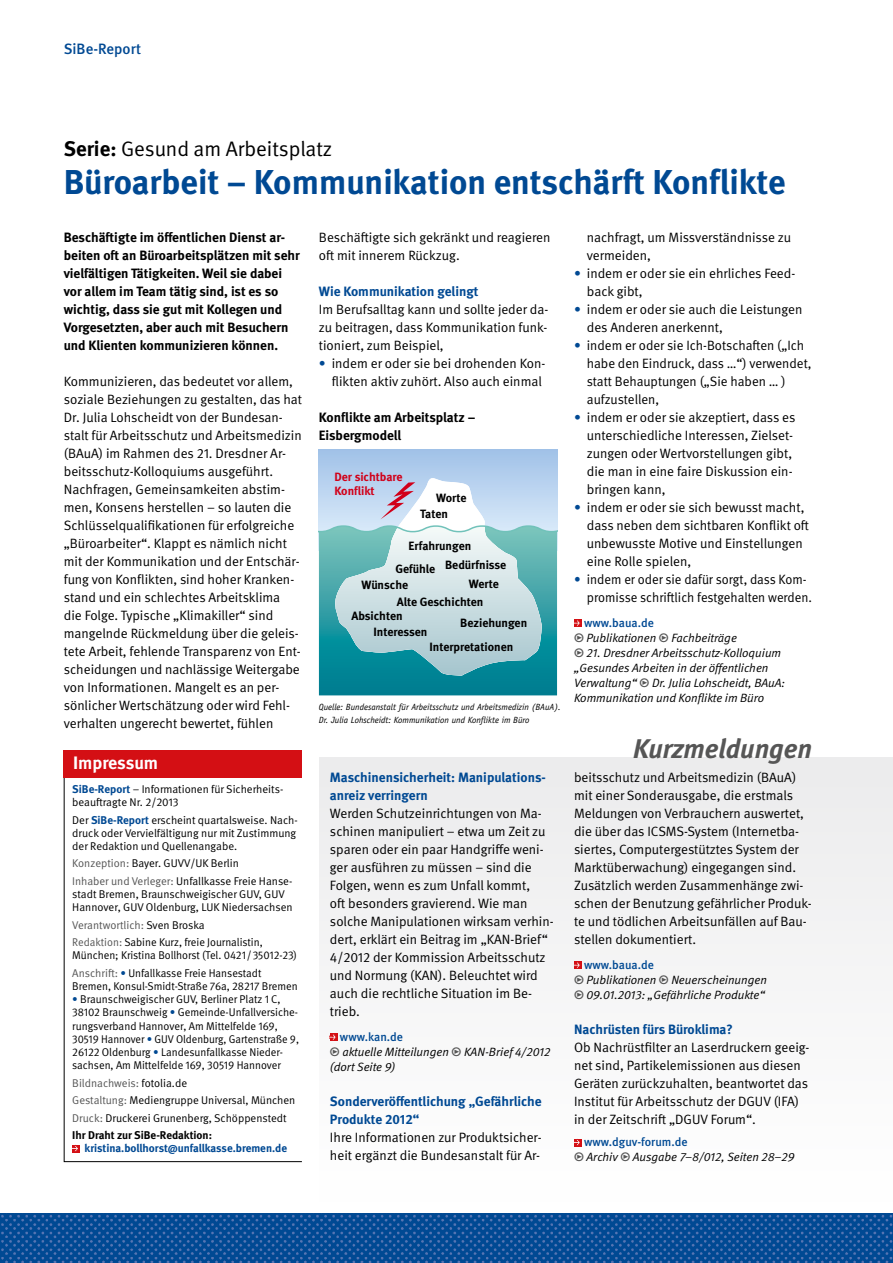
<style>
.page{position:relative;width:893px;height:1263px;background:#fff}
.page>*{position:absolute;margin:0;border:0;box-sizing:border-box;transform-origin:0 0}
.t1{font:700 34.5px "DGUV Meta";color:#004993}
.t2{font:italic 700 27px "DGUV Meta";color:#565656}
.t3{font:21px "DGUV Meta";color:#000}
.t4{font:700 18px "DGUV Meta";letter-spacing:-.005em;color:#fff}
.t5{font:500 15px "DGUV Meta";color:#004993}
.t6{font:13.5px/18px "DGUV Meta";color:#000}
.t7{font:700 13.5px/18px "DGUV Meta";color:#000}
.t8{font:700 13.5px/18px "DGUV Meta";color:#004993}
.t9{font:13.5px/18px "DGUV Meta";color:#000;scale:.96 1}
.t10{font:italic 12px/15px "DGUV Meta";color:#000}
.t11{font:700 12px/18.6px "DGUV Meta";color:#000}
.t12{font:500 12px "DGUV Meta";color:#004993}
.t13{font:700 12px/14.4px "DGUV Meta";color:#d10019}
.t14{font:11.25px/13.2px "DGUV Meta";color:#000}
.t15{font:700 11.25px "DGUV Meta";letter-spacing:-.005em;color:#004993}
.t16{font:italic 9px/13.5px "Officina Sans";color:#000}
.s1{font-weight:700}
.s2{color:#004993}
.s3{font-weight:500;font-style:normal;color:#565656}
.s4{font-weight:700;color:#004993}
.s5{color:#565656}
</style>
<div class="page">
<svg style="left:63px;top:776px;width:239px;height:386px"></svg>
<div style="left:64px;top:750px;width:238px;height:27px;background:#d40f14"></div>
<div style="left:72px;top:1145px;width:8px;height:7px;background:#d40f14"></div>
<svg style="left:72px;top:1146px;width:6px;height:6px"></svg>
<img style="left:0;top:1214px;width:893px;height:49px">
<div style="left:319px;top:757px;width:574px;height:445px;background:#f5f5f5"></div>
<svg style="left:574px;top:961px;width:7px;height:8px"></svg>
<svg style="left:574px;top:1139px;width:7px;height:7px"></svg>
<svg style="left:330px;top:1033px;width:7px;height:8px"></svg>
<div style="left:319px;top:449px;width:238px;height:102px;background:#aac8eb"></div>
<svg style="left:319px;top:478px;width:238px;height:217px;background:#95c7cf"></svg>
<svg style="left:574px;top:619px;width:7px;height:8px"></svg>
<p class="t5" style="left:64px;top:40px;width:79px">SiBe-Report</p>
<h3 class="t3" style="left:64px;top:137px;width:270px"><span class="s1">Serie:</span> Gesund am Arbeitsplatz</h3>
<h1 class="t1" style="left:64px;top:161px;width:723px">Büroarbeit – Kommunikation entschärft Konflikte</h1>
<p class="t7" style="left:64px;top:228px;width:238px">Beschäftigte im öffentlichen Dienst ar&shy;beiten oft an Büroarbeitsplätzen mit sehr vielfältigen Tätigkeiten. Weil sie dabei vor allem im Team tätig sind, ist es so wichtig, dass sie gut mit Kollegen und Vorgesetzten, aber auch mit Besuchern und Klienten kommunizieren können.</p>
<p class="t6" style="left:64px;top:372px;width:240px">Kommunizieren, das bedeutet vor allem, soziale Beziehungen zu gestalten, das hat Dr. Julia Lohscheidt von der Bundesan&shy;stalt für Arbeitsschutz und Arbeitsmedizin (BAuA) im Rahmen des 21. Dresdner Ar&shy;beitsschutz-Kolloquiums ausgeführt.<br>Nachfragen, Gemeinsamkeiten abstim&shy;men, Konsens herstellen – so lauten die Schlüsselqualifikationen für erfolgreiche „Büroarbeiter“. Klappt es nämlich nicht mit der Kommunikation und der Entschär&shy;fung von Konflikten, sind hoher Kranken&shy;stand und ein schlechtes Arbeitsklima<br>die Folge. Typische „Klimakiller“ sind mangelnde Rückmeldung über die geleis&shy;tete Arbeit, fehlende Transparenz von Ent&shy;scheidungen und nachlässige Weitergabe von Informationen. Mangelt es an per&shy;sönlicher Wertschätzung oder wird Fehl&shy;verhalten ungerecht bewertet, fühlen</p>
<p class="t6" style="left:587px;top:228px;width:206px">nachfragt, um Missverständnisse zu vermeiden,</p>
<p class="t6" style="left:587px;top:264px;width:210px;text-indent:-13px"><span class="s2">•</span> indem er oder sie ein ehrliches Feed&shy;back gibt,</p>
<p class="t6" style="left:587px;top:300px;width:217px;text-indent:-13px"><span class="s2">•</span> indem er oder sie auch die Leistungen des Anderen anerkennt,</p>
<p class="t6" style="left:587px;top:336px;width:226px;text-indent:-13px"><span class="s2">•</span> indem er oder sie Ich-Botschaften („Ich habe den Eindruck, dass …“) verwendet, statt Behauptungen („Sie haben … ) aufzustellen,</p>
<p class="t6" style="left:587px;top:408px;width:210px;text-indent:-13px"><span class="s2">•</span> indem er oder sie akzeptiert, dass es unterschiedliche Interessen, Zielset&shy;zungen oder Wertvorstellungen gibt, die man in eine faire Diskussion ein&shy;bringen kann,</p>
<p class="t6" style="left:587px;top:498px;width:224px;text-indent:-13px"><span class="s2">•</span> indem er oder sie sich bewusst macht, dass neben dem sichtbaren Konflikt oft unbewusste Motive und Einstellungen eine Rolle spielen,</p>
<p class="t9" style="left:587px;top:570px;width:236px;text-indent:-13px"><span class="s2">•</span> indem er oder sie dafür sorgt, dass Kom&shy;promisse schriftlich festgehalten werden.</p>
<p class="t12" style="left:584px;top:616px;width:71px">www.baua.de</p>
<p class="t10" style="left:574px;top:630px;width:164px"><span class="s3">•</span> Publikationen <span class="s3">•</span> Fachbeiträge</p>
<p class="t10" style="left:574px;top:645px;width:212px"><span class="s3">•</span> 21. Dresdner Arbeitsschutz-Kolloquium „Gesundes Arbeiten in der öffentlichen Verwaltung“ <span class="s3">•</span> Dr. Julia Lohscheidt, BAuA:<br>Kommunikation und Konflikte im Büro</p>
<p class="t6" style="left:319px;top:228px;width:233px">Beschäftigte sich gekränkt und reagieren oft mit innerem Rückzug.</p>
<p class="t8" style="left:319px;top:282px;width:161px">Wie Kommunikation gelingt</p>
<p class="t6" style="left:319px;top:300px;width:231px">Im Berufsalltag kann und sollte jeder da&shy;zu beitragen, dass Kommunikation funk&shy;tioniert, zum Beispiel,</p>
<p class="t6" style="left:319px;top:354px;width:228px;text-align:right"><span class="s2">•</span> indem er oder sie bei drohenden Kon&shy;flikten aktiv zuhört. Also auch einmal</p>
<p class="t7" style="left:319px;top:408px;width:158px">Konflikte am Arbeitsplatz –<br>Eisbergmodell</p>
<p class="t13" style="left:334px;top:469px;width:70px">Der sichtbare<br>Konflikt</p>
<p class="t11" style="left:436px;top:489px;width:32px">Worte</p>
<p class="t11" style="left:420px;top:505px;width:29px">Taten</p>
<p class="t11" style="left:395px;top:537px;width:112px;text-indent:13px">Erfahrungen<br>Gefühle Bedürfnisse</p>
<p class="t11" style="left:362px;top:576px;width:48px">Wünsche</p>
<p class="t11" style="left:397px;top:575px;width:104px;line-height:17.9px;text-indent:72px">Werte<br>Alte Geschichten</p>
<p class="t11" style="left:460px;top:614px;width:68px">Beziehungen</p>
<p class="t11" style="left:373px;top:623px;width:56px">Interessen</p>
<p class="t11" style="left:429px;top:638px;width:85px">Interpretationen</p>
<p class="t11" style="left:351px;top:607px;width:53px">Absichten</p>
<p class="t16" style="left:319px;top:700px;width:243px">Quelle: Bundesanstalt für Arbeitsschutz und Arbeitsmedizin (BAuA).<br>Dr. Julia Lohscheidt: Kommunikation und Konflikte im Büro</p>
<h3 class="t4" style="left:73px;top:752px;width:87px">Impressum</h3>
<p class="t14" style="left:72px;top:783px;width:211px"><span class="s4">SiBe-Report</span> – Informationen für Sicherheits&shy;beauftragte Nr. 2/2013</p>
<p class="t14" style="left:72px;top:813px;width:227px">Der <span class="s4">SiBe-Report</span> erscheint quartalsweise. Nach&shy;druck oder Vervielfältigung nur mit Zustimmung der Redaktion und Quellenangabe.</p>
<p class="t14" style="left:72px;top:855px;width:222px;line-height:17.4px"><span class="s5">Konzeption:</span> Bayer. GUVV/UK Berlin<br><span class="s5">Inhaber und Verleger:</span> Unfallkasse Freie Hanse-</p>
<p class="t14" style="left:72px;top:888px;width:222px">stadt Bremen, Braunschweigischer GUV, GUV<br>Hannover, GUV Oldenburg, LUK Niedersachsen</p>
<p class="t14" style="left:72px;top:916px;width:192px;line-height:17.5px"><span class="s5">Verantwortlich:</span> Sven Broska<br><span class="s5">Redaktion:</span> Sabine Kurz, freie Journalistin,</p>
<p class="t14" style="left:72px;top:947px;width:226px;line-height:17.4px">München; Kristina Bollhorst (Tel. 0421/35012-23)<br><span class="s5">Anschrift:</span> <span class="s2">•</span> Unfallkasse Freie Hansestadt</p>
<p class="t14" style="left:72px;top:980px;width:227px">Bremen, Konsul-Smidt-Straße 76a, 28217 Bremen</p>
<p class="t14" style="left:72px;top:993px;width:228px"><span class="s2">•</span> Braunschweigischer GUV, Berliner Platz 1 C, 38102 Braunschweig <span class="s2">•</span> Gemeinde-Unfallversiche&shy;rungsverband Hannover, Am Mittelfelde 169, 30519 Hannover <span class="s2">•</span> GUV Oldenburg, Gartenstraße 9, 26122 Oldenburg <span class="s2">•</span> Landesunfallkasse Nieder&shy;sachsen, Am Mittelfelde 169, 30519 Hannover</p>
<p class="t14" style="left:72px;top:1074px;width:225px;line-height:17.4px"><span class="s5">Bildnachweis:</span> fotolia.de<br><span class="s5">Gestaltung:</span> Mediengruppe Universal, München <span class="s5">Druck:</span> Druckerei Grunenberg, Schöppenstedt <span class="s1">Ihr Draht zur SiBe-Redaktion:</span></p>
<p class="t15" style="left:85px;top:1141px;width:204px">kristina.bollhorst@unfallkasse.bremen.de</p>
<p class="t8" style="left:330px;top:768px;width:217px">Maschinensicherheit: Manipulations&shy;anreiz verringern</p>
<p class="t6" style="left:330px;top:804px;width:225px">Werden Schutzeinrichtungen von Ma&shy;schinen manipuliert – etwa um Zeit zu sparen oder ein paar Handgriffe weni&shy;ger ausführen zu müssen – sind die Folgen, wenn es zum Unfall kommt,<br>oft besonders gravierend. Wie man solche Manipulationen wirksam verhin&shy;dert, erklärt ein Beitrag im „KAN-Brief“ 4/2012 der Kommission Arbeitsschutz und Normung (KAN). Beleuchtet wird auch die rechtliche Situation im Be&shy;trieb.</p>
<p class="t12" style="left:340px;top:1030px;width:65px">www.kan.de</p>
<p class="t10" style="left:330px;top:1044px;width:222px"><span class="s3">•</span> aktuelle Mitteilungen <span class="s3">•</span> KAN-Brief 4/2012 (dort Seite 9)</p>
<p class="t8" style="left:330px;top:1092px;width:213px">Sonderveröffentlichung „Gefährliche<br>Produkte 2012“</p>
<p class="t6" style="left:330px;top:1128px;width:213px">Ihre Informationen zur Produktsicher&shy;heit ergänzt die Bundesanstalt für Ar-</p>
<h2 class="t2" style="left:633px;top:732px;width:180px">Kurzmeldungen</h2>
<p class="t6" style="left:574px;top:768px;width:239px">beitsschutz und Arbeitsmedizin (BAuA) mit einer Sonderausgabe, die erstmals Meldungen von Verbrauchern auswertet, die über das ICSMS-System (Internetba&shy;siertes, Computergestütztes System der Marktüberwachung) eingegangen sind.<br>Zusätzlich werden Zusammenhänge zwi&shy;schen der Benutzung gefährlicher Produk&shy;te und tödlichen Arbeitsunfällen auf Bau&shy;stellen dokumentiert.</p>
<p class="t12" style="left:584px;top:958px;width:71px">www.baua.de</p>
<p class="t10" style="left:574px;top:972px;width:194px"><span class="s3">•</span> Publikationen <span class="s3">•</span> Neuerscheinungen</p>
<p class="t10" style="left:574px;top:987px;width:192px"><span class="s3">•</span> 09.01.2013: „Gefährliche Produkte“</p>
<p class="t8" style="left:574px;top:1020px;width:160px">Nachrüsten fürs Büroklima?</p>
<p class="t6" style="left:574px;top:1038px;width:237px">Ob Nachrüstfilter an Laserdruckern geeig&shy;net sind, Partikelemissionen aus diesen Geräten zurückzuhalten, beantwortet das Institut für Arbeitsschutz der DGUV (IFA) in der Zeitschrift „DGUV Forum“.</p>
<p class="t12" style="left:584px;top:1135px;width:105px">www.dguv-forum.de</p>
<p class="t10" style="left:574px;top:1150px;width:222px"><span class="s3">•</span> Archiv <span class="s3">•</span> Ausgabe 7–8/012, Seiten 28–29</p>
</div>
